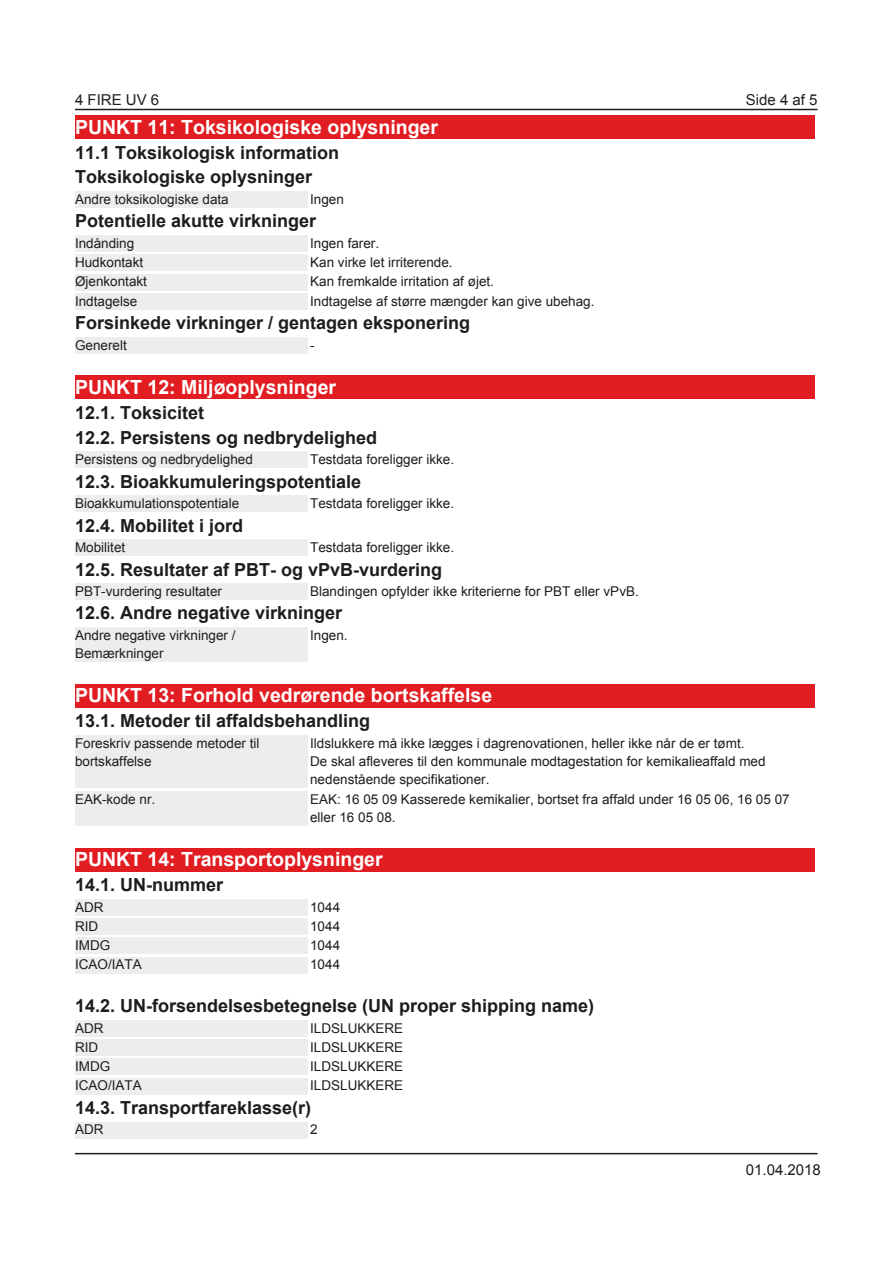
<style>
.page{position:relative;width:893px;height:1263px;background:#fff}
.page>*{position:absolute;margin:0;border:0;box-sizing:border-box;transform-origin:0 0}
.t1{font:700 19.5px "Arial";color:#fff}
.t2{font:700 18px/24.8px "Arial";color:#1d1d1b}
.t3{font:15px "Arial";color:#1d1d1b}
.t4{font:13.5px/18.1px "Arial";color:#1d1d1b}
</style>
<div class="page">
<div style="left:75px;top:116px;width:739px;height:23px;background:#e11d22"></div>
<div style="left:75px;top:191px;width:232px;height:17px;background:#ededed"></div>
<div style="left:75px;top:235px;width:232px;height:17px;background:#ededed"></div>
<div style="left:75px;top:255px;width:232px;height:16px;background:#ededed"></div>
<div style="left:75px;top:274px;width:232px;height:16px;background:#ededed"></div>
<div style="left:75px;top:293px;width:232px;height:16px;background:#ededed"></div>
<div style="left:75px;top:337px;width:232px;height:16px;background:#ededed"></div>
<div style="left:75px;top:376px;width:739px;height:23px;background:#e11d22"></div>
<div style="left:75px;top:452px;width:232px;height:16px;background:#ededed"></div>
<div style="left:75px;top:495px;width:232px;height:17px;background:#ededed"></div>
<div style="left:75px;top:539px;width:232px;height:17px;background:#ededed"></div>
<div style="left:75px;top:583px;width:232px;height:17px;background:#ededed"></div>
<div style="left:75px;top:627px;width:232px;height:35px;background:#ededed"></div>
<div style="left:75px;top:684px;width:739px;height:24px;background:#e11d22"></div>
<div style="left:75px;top:735px;width:232px;height:53px;background:#ededed"></div>
<div style="left:75px;top:791px;width:232px;height:34px;background:#ededed"></div>
<div style="left:75px;top:848px;width:739px;height:23px;background:#e11d22"></div>
<div style="left:75px;top:899px;width:232px;height:16px;background:#ededed"></div>
<div style="left:75px;top:918px;width:232px;height:16px;background:#ededed"></div>
<div style="left:75px;top:937px;width:232px;height:17px;background:#ededed"></div>
<div style="left:75px;top:957px;width:232px;height:16px;background:#ededed"></div>
<div style="left:75px;top:1020px;width:232px;height:16px;background:#ededed"></div>
<div style="left:75px;top:1039px;width:232px;height:17px;background:#ededed"></div>
<div style="left:75px;top:1059px;width:232px;height:16px;background:#ededed"></div>
<div style="left:75px;top:1078px;width:232px;height:16px;background:#ededed"></div>
<div style="left:75px;top:1122px;width:232px;height:16px;background:#ededed"></div>
<hr style="left:75px;top:109px;width:742px;height:1px;background:#1d1d1b">
<hr style="left:75px;top:1153px;width:742px;height:1px;background:#1d1d1b">
<p class="t3" style="left:75px;top:90px;width:86px">4 FIRE UV 6</p>
<p class="t3" style="left:746px;top:90px;width:73px">Side 4 af 5</p>
<h1 class="t1" style="left:75px;top:114px;width:365px">PUNKT 11: Toksikologiske oplysninger</h1>
<h2 class="t2" style="left:75px;top:141px;width:266px">11.1 Toksikologisk information<br>Toksikologiske oplysninger</h2>
<p class="t4" style="left:75px;top:190px;width:155px">Andre toksikologiske data</p>
<p class="t4" style="left:310px;top:190px;width:35px">Ingen</p>
<h2 class="t2" style="left:75px;top:209px;width:243px">Potentielle akutte virkninger</h2>
<p class="t4" style="left:75px;top:234px;width:61px">Indånding</p>
<p class="t4" style="left:310px;top:234px;width:71px">Ingen farer.</p>
<p class="t4" style="left:75px;top:254px;width:70px">Hudkontakt</p>
<p class="t4" style="left:310px;top:254px;width:144px">Kan virke let irriterende.</p>
<p class="t4" style="left:75px;top:273px;width:74px">Øjenkontakt</p>
<p class="t4" style="left:310px;top:273px;width:185px">Kan fremkalde irritation af øjet.</p>
<p class="t4" style="left:75px;top:292px;width:64px">Indtagelse</p>
<p class="t4" style="left:310px;top:292px;width:286px">Indtagelse af større mængder kan give ubehag.</p>
<h2 class="t2" style="left:75px;top:311px;width:397px">Forsinkede virkninger / gentagen eksponering</h2>
<p class="t4" style="left:75px;top:336px;width:53px">Generelt</p>
<p class="t4" style="left:310px;top:336px;width:6px">-</p>
<h1 class="t1" style="left:75px;top:374px;width:263px">PUNKT 12: Miljøoplysninger</h1>
<h2 class="t2" style="left:75px;top:401px;width:304px">12.1. Toksicitet<br>12.2. Persistens og nedbrydelighed</h2>
<p class="t4" style="left:75px;top:450px;width:179px">Persistens og nedbrydelighed</p>
<p class="t4" style="left:310px;top:450px;width:146px">Testdata foreligger ikke.</p>
<h2 class="t2" style="left:75px;top:469px;width:288px">12.3. Bioakkumuleringspotentiale</h2>
<p class="t4" style="left:75px;top:494px;width:166px">Bioakkumulationspotentiale</p>
<p class="t4" style="left:310px;top:494px;width:146px">Testdata foreligger ikke.</p>
<h2 class="t2" style="left:75px;top:513px;width:170px">12.4. Mobilitet i jord</h2>
<p class="t4" style="left:75px;top:538px;width:52px">Mobilitet</p>
<p class="t4" style="left:310px;top:538px;width:146px">Testdata foreligger ikke.</p>
<h2 class="t2" style="left:75px;top:557px;width:369px">12.5. Resultater af PBT- og vPvB-vurdering</h2>
<p class="t4" style="left:75px;top:582px;width:149px">PBT-vurdering resultater</p>
<p class="t4" style="left:310px;top:582px;width:330px">Blandingen opfylder ikke kriterierne for PBT eller vPvB.</p>
<h2 class="t2" style="left:75px;top:601px;width:269px">12.6. Andre negative virkninger</h2>
<p class="t4" style="left:75px;top:626px;width:162px">Andre negative virkninger /<br>Bemærkninger</p>
<p class="t4" style="left:310px;top:626px;width:39px">Ingen.</p>
<h1 class="t1" style="left:75px;top:683px;width:419px">PUNKT 13: Forhold vedrørende bortskaffelse</h1>
<h2 class="t2" style="left:75px;top:709px;width:297px">13.1. Metoder til affaldsbehandling</h2>
<p class="t4" style="left:75px;top:734px;width:186px">Foreskriv passende metoder til bortskaffelse</p>
<p class="t4" style="left:310px;top:734px;width:457px">Ildslukkere må ikke lægges i dagrenovationen, heller ikke når de er tømt.<br>De skal afleveres til den kommunale modtagestation for kemikalieaffald med nedenstående specifikationer.</p>
<p class="t4" style="left:75px;top:790px;width:82px">EAK-kode nr.</p>
<p class="t4" style="left:310px;top:790px;width:481px">EAK: 16 05 09 Kasserede kemikalier, bortset fra affald under 16 05 06, 16 05 07 eller 16 05 08.</p>
<h1 class="t1" style="left:75px;top:846px;width:309px">PUNKT 14: Transportoplysninger</h1>
<h2 class="t2" style="left:75px;top:873px;width:150px">14.1. UN-nummer</h2>
<p class="t4" style="left:75px;top:898px;width:30px">ADR</p>
<p class="t4" style="left:310px;top:898px;width:32px">1044</p>
<p class="t4" style="left:75px;top:917px;width:25px">RID</p>
<p class="t4" style="left:310px;top:917px;width:32px">1044</p>
<p class="t4" style="left:75px;top:936px;width:37px">IMDG</p>
<p class="t4" style="left:310px;top:936px;width:32px">1044</p>
<p class="t4" style="left:75px;top:956px;width:68px">ICAO/IATA</p>
<p class="t4" style="left:310px;top:956px;width:32px">1044</p>
<h2 class="t2" style="left:75px;top:994px;width:521px">14.2. UN-forsendelsesbetegnelse (UN proper shipping name)</h2>
<p class="t4" style="left:75px;top:1019px;width:30px">ADR</p>
<p class="t4" style="left:310px;top:1019px;width:95px">ILDSLUKKERE</p>
<p class="t4" style="left:75px;top:1038px;width:25px">RID</p>
<p class="t4" style="left:310px;top:1038px;width:95px">ILDSLUKKERE</p>
<p class="t4" style="left:75px;top:1057px;width:37px">IMDG</p>
<p class="t4" style="left:310px;top:1057px;width:95px">ILDSLUKKERE</p>
<p class="t4" style="left:75px;top:1077px;width:68px">ICAO/IATA</p>
<p class="t4" style="left:310px;top:1077px;width:95px">ILDSLUKKERE</p>
<h2 class="t2" style="left:75px;top:1096px;width:238px">14.3. Transportfareklasse(r)</h2>
<p class="t4" style="left:75px;top:1121px;width:30px">ADR</p>
<p class="t4" style="left:310px;top:1121px;width:9px">2</p>
<p class="t3" style="left:746px;top:1160px;width:77px">01.04.2018</p>
</div>
